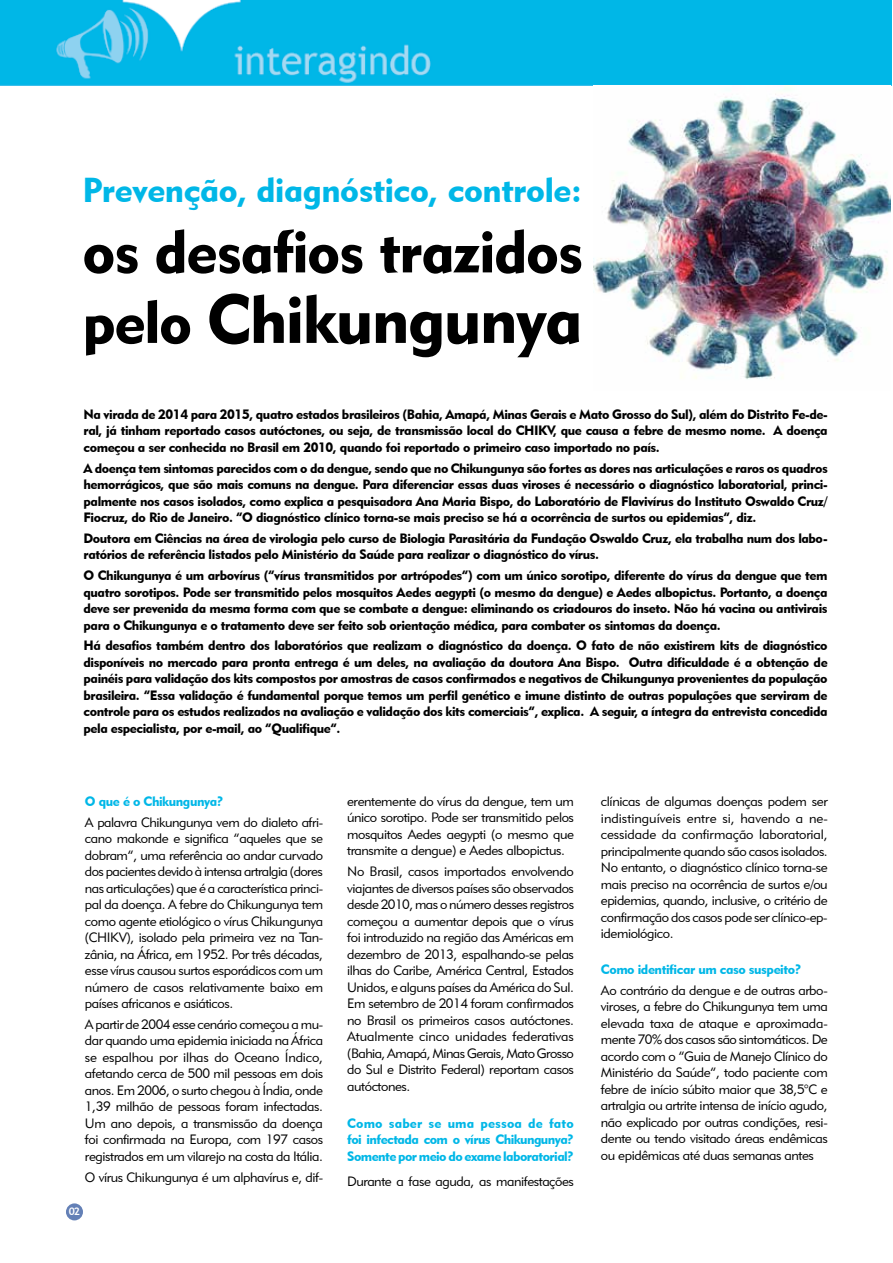
<style>
.page{position:relative;width:893px;height:1263px;background:#fff}
.page>*{position:absolute;margin:0;border:0;box-sizing:border-box;transform-origin:0 0}
.t1{font:67.5px "Geometric 415 BT Black A";letter-spacing:-.02em;color:#000}
.t2{font:60px "Geometric 415 BT Black A";letter-spacing:-.02em;color:#000}
.t3{font:34.5px "Geometric 415 BT Black A";letter-spacing:-.01em;color:#00b7e7}
.t4{font:13.5px/16.5px "Geometric 415 BT Lite A";letter-spacing:-.03em;color:#000;text-align:justify}
.t5{font:13.5px/16.5px "Geometric 415 BT Black A";letter-spacing:-.03em;color:#000;text-align:justify}
.t6{font:13.5px/16.5px "Geometric 415 BT Black A";letter-spacing:-.04em;color:#00b7e7;text-align:justify}
.t7{font:700 10.5px "Trebuchet MS";color:#fff}
.s1{font-size:60px}
</style>
<div class="page">
<div style="left:66px;top:1203px;width:17px;height:17px;background:#6380b6;border-radius:50%"></div>
<img style="left:0;top:0;width:891px;height:85px">
<img style="left:594px;top:85px;width:296px;height:294px">
<h3 class="t3" style="left:82px;top:169px;width:501px">Prevenção, diagnóstico, controle:</h3>
<h2 class="t2" style="left:82px;top:215px;width:502px">os desafios trazidos</h2>
<h1 class="t1" style="left:82px;top:278px;width:501px"><span class="s1">pelo</span> Chikungunya</h1>
<p class="t5" style="left:84px;top:406px;width:746px">Na virada de 2014 para 2015, quatro estados brasileiros (Bahia, Amapá, Minas Gerais e Mato Grosso do Sul), além do Distrito Fe-de&shy;ral, já tinham reportado casos autóctones, ou seja, de transmissão local do CHIKV, que causa a febre de mesmo nome. A doença começou a ser conhecida no Brasil em 2010, quando foi reportado o primeiro caso importado no país.</p>
<p class="t5" style="left:84px;top:459px;width:746px">A doença tem sintomas parecidos com o da dengue, sendo que no Chikungunya são fortes as dores nas articulações e raros os quadros hemorrágicos, que são mais comuns na dengue. Para diferenciar essas duas viroses é necessário o diagnóstico laboratorial, princi&shy;palmente nos casos isolados, como explica a pesquisadora Ana Maria Bispo, do Laboratório de Flavivírus do Instituto Oswaldo Cruz/ Fiocruz, do Rio de Janeiro. “O diagnóstico clínico torna-se mais preciso se há a ocorrência de surtos ou epidemias”, diz.</p>
<p class="t5" style="left:84px;top:530px;width:746px">Doutora em Ciências na área de virologia pelo curso de Biologia Parasitária da Fundação Oswaldo Cruz, ela trabalha num dos labo&shy;ratórios de referência listados pelo Ministério da Saúde para realizar o diagnóstico do vírus.</p>
<p class="t5" style="left:84px;top:567px;width:746px">O Chikungunya é um arbovírus (“vírus transmitidos por artrópodes”) com um único sorotipo, diferente do vírus da dengue que tem quatro sorotipos. Pode ser transmitido pelos mosquitos Aedes aegypti (o mesmo da dengue) e Aedes albopictus. Portanto, a doença deve ser prevenida da mesma forma com que se combate a dengue: eliminando os criadouros do inseto. Não há vacina ou antivirais para o Chikungunya e o tratamento deve ser feito sob orientação médica, para combater os sintomas da doença.</p>
<p class="t5" style="left:84px;top:637px;width:746px">Há desafios também dentro dos laboratórios que realizam o diagnóstico da doença. O fato de não existirem kits de diagnóstico disponíveis no mercado para pronta entrega é um deles, na avaliação da doutora Ana Bispo. Outra dificuldade é a obtenção de painéis para validação dos kits compostos por amostras de casos confirmados e negativos de Chikungunya provenientes da população brasileira. “Essa validação é fundamental porque temos um perfil genético e imune distinto de outras populações que serviram de controle para os estudos realizados na avaliação e validação dos kits comerciais”, explica. A seguir, a íntegra da entrevista concedida pela especialista, por e-mail, ao “Qualifique”.</p>
<p class="t6" style="left:85px;top:793px;width:140px">O que é o Chikungunya?</p>
<p class="t4" style="left:85px;top:813px;width:240px">A palavra Chikungunya vem do dialeto afri&shy;cano makonde e significa “aqueles que se dobram”, uma referência ao andar curvado dos pacientes devido à intensa artralgia (dores nas articulações) que é a característica princi&shy;pal da doença. A febre do Chikungunya tem como agente etiológico o vírus Chikungunya (CHIKV), isolado pela primeira vez na Tan&shy;zânia, na África, em 1952. Por três décadas, esse vírus causou surtos esporádicos com um número de casos relativamente baixo em países africanos e asiáticos.</p>
<p class="t4" style="left:85px;top:1016px;width:240px">A partir de 2004 esse cenário começou a mu&shy;dar quando uma epidemia iniciada na África se espalhou por ilhas do Oceano Índico, afetando cerca de 500 mil pessoas em dois anos. Em 2006, o surto chegou à Índia, onde 1,39 milhão de pessoas foram infectadas.<br>Um ano depois, a transmissão da doença foi confirmada na Europa, com 197 casos registrados em um vilarejo na costa da Itália.</p>
<p class="t4" style="left:85px;top:1168px;width:240px">O vírus Chikungunya é um alphavírus e, dif-</p>
<p class="t7" style="left:69px;top:1204px;width:13px">02</p>
<p class="t4" style="left:347px;top:792px;width:228px">erentemente do vírus da dengue, tem um único sorotipo. Pode ser transmitido pelos mosquitos Aedes aegypti (o mesmo que transmite a dengue) e Aedes albopictus.</p>
<p class="t4" style="left:347px;top:863px;width:228px">No Brasil, casos importados envolvendo viajantes de diversos países são observados desde 2010, mas o número desses registros começou a aumentar depois que o vírus foi introduzido na região das Américas em dezembro de 2013, espalhando-se pelas ilhas do Caribe, América Central, Estados Unidos, e alguns países da América do Sul.<br>Em setembro de 2014 foram confirmados no Brasil os primeiros casos autóctones.<br>Atualmente cinco unidades federativas (Bahia, Amapá, Minas Gerais, Mato Grosso do Sul e Distrito Federal) reportam casos autóctones.</p>
<p class="t6" style="left:347px;top:1114px;width:228px">Como saber se uma pessoa de fato foi infectada com o vírus Chikungunya?<br>Somente por meio do exame laboratorial?</p>
<p class="t4" style="left:347px;top:1173px;width:228px">Durante a fase aguda, as manifestações</p>
<p class="t4" style="left:601px;top:793px;width:228px">clínicas de algumas doenças podem ser indistinguíveis entre si, havendo a ne&shy;cessidade da confirmação laboratorial, principalmente quando são casos isolados.<br>No entanto, o diagnóstico clínico torna-se mais preciso na ocorrência de surtos e/ou epidemias, quando, inclusive, o critério de confirmação dos casos pode ser clínico-ep&shy;idemiológico.</p>
<p class="t6" style="left:601px;top:961px;width:202px">Como identificar um caso suspeito?</p>
<p class="t4" style="left:601px;top:981px;width:228px">Ao contrário da dengue e de outras arbo&shy;viroses, a febre do Chikungunya tem uma elevada taxa de ataque e aproximada&shy;mente 70% dos casos são sintomáticos. De acordo com o “Guia de Manejo Clínico do Ministério da Saúde”, todo paciente com febre de início súbito maior que 38,5°C e artralgia ou artrite intensa de início agudo, não explicado por outras condições, resi&shy;dente ou tendo visitado áreas endêmicas ou epidêmicas até duas semanas antes</p>
</div>
